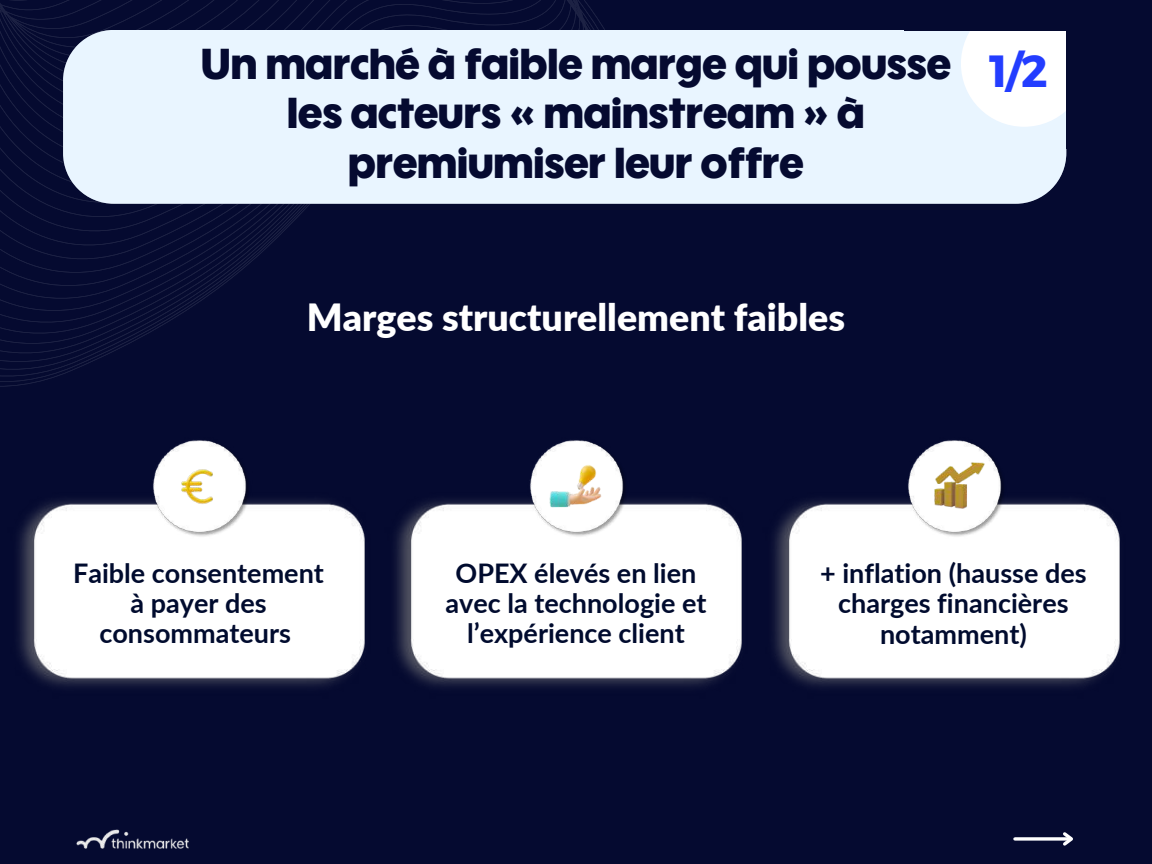
<style>
.page{position:relative;width:1152px;height:864px;background:#050a30}
.page>*{position:absolute;margin:0;border:0;box-sizing:border-box;transform-origin:0 0}
.t1{font:900 42px "Wes FY";color:#050a30}
.t2{font:900 37.5px "Lato";color:#fff}
.t3{font:700 27px/30.3px "Lato";color:#000b2e;text-align:center}
.s1{font-family:"Montserrat";font-weight:700;font-size:45px;color:#233dff}
</style>
<div class="page">
<svg style="left:1015px;top:837px;width:45px;height:4px"></svg>
<svg style="left:1060px;top:832px;width:13px;height:14px"></svg>
<svg style="left:0;top:0;width:605px;height:387px"></svg>
<img style="left:18px;top:500px;width:347px;height:187px">
<img style="left:395px;top:500px;width:347px;height:187px">
<img style="left:773px;top:500px;width:347px;height:187px">
<div style="left:63px;top:30px;width:1003px;height:174px;background:#e9f5ff"></div>
<div style="left:961px;top:1px;width:126px;height:126px;background:#fff;border-radius:50%"></div>
<div style="left:1066px;top:0;width:22px;height:149px;background:#050a30"></div>
<div style="left:905px;top:0;width:184px;height:30px;background:#050a30"></div>
<img style="left:140px;top:440px;width:117px;height:102px">
<img style="left:518px;top:440px;width:117px;height:102px">
<img style="left:895px;top:440px;width:117px;height:102px">
<img style="left:76px;top:829px;width:113px;height:20px">
<img style="left:168px;top:461px;width:60px;height:51px">
<img style="left:541px;top:456px;width:71px;height:61px">
<img style="left:905px;top:448px;width:94px;height:71px">
<h1 class="t1" style="left:201px;top:41px;width:848px">Un marché à faible marge qui pousse <span class="s1">1/2</span></h1>
<h1 class="t1" style="left:287px;top:90px;width:579px">les acteurs « mainstream » à</h1>
<h1 class="t1" style="left:348px;top:140px;width:457px">premiumiser leur offre</h1>
<h2 class="t2" style="left:307px;top:294px;width:540px">Marges structurellement faibles</h2>
<p class="t3" style="left:73px;top:557px;width:252px">Faible consentement à payer des consommateurs</p>
<p class="t3" style="left:445px;top:557px;width:263px">OPEX élevés en lien avec la technologie et l’expérience client</p>
<p class="t3" style="left:820px;top:557px;width:268px">+ inflation (hausse des charges financières notamment)</p>
</div>
